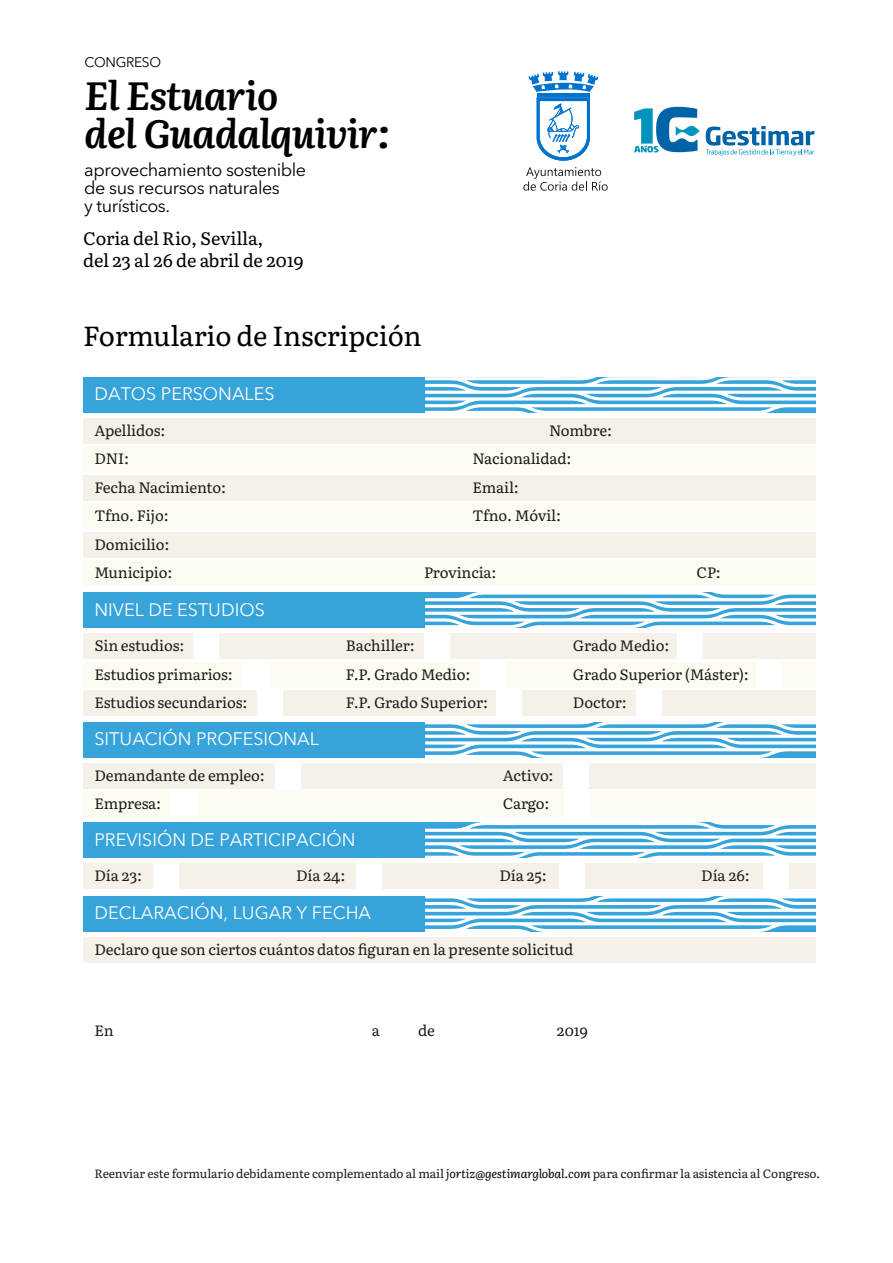
<style>
.page{position:relative;width:893px;height:1263px;background:#fff}
.page>*{position:absolute;margin:0;border:0;box-sizing:border-box;transform-origin:0 0}
.t1{font:italic 700 39.45px/37.8px "Literata";letter-spacing:-.01em;color:#000}
.t2{font:27.6px "Literata";letter-spacing:-.01em;color:#000}
.t3{font:18px "Avenir Next LT Pro";color:#fff}
.t4{font:18px/18px "Avenir Next LT Pro";letter-spacing:-.025em;color:#000}
.t5{font:18px/21.6px "Literata";letter-spacing:-.01em;color:#000}
.t6{font:15px/28.5px "Literata";letter-spacing:-.01em;color:#1d1d1b}
.t7{font:13.8px "Avenir Next LT Pro";letter-spacing:-.025em;color:#000}
.t8{font:12px "Literata";letter-spacing:-.01em;color:#1d1d1b}
.s1{font-style:italic;color:#000}
</style>
<div class="page">
<div style="left:83px;top:662px;width:733px;height:25px;background:#fcfbf2"></div>
<div style="left:83px;top:691px;width:733px;height:25px;background:#f5f1e9"></div>
<svg style="left:523px;top:167px;width:85px;height:24px"></svg>
<svg style="left:528px;top:71px;width:70px;height:90px"></svg>
<svg style="left:634px;top:107px;width:66px;height:45px"></svg>
<svg style="left:706px;top:126px;width:108px;height:30px"></svg>
<div style="left:83px;top:377px;width:733px;height:35px;background:#36a3db"></div>
<div style="left:83px;top:418px;width:733px;height:25px;background:#f5f1e9"></div>
<div style="left:83px;top:447px;width:733px;height:25px;background:#fcfbf2"></div>
<div style="left:83px;top:475px;width:733px;height:25px;background:#f5f1e9"></div>
<div style="left:83px;top:504px;width:733px;height:25px;background:#fcfbf2"></div>
<div style="left:83px;top:532px;width:733px;height:25px;background:#f5f1e9"></div>
<div style="left:83px;top:561px;width:733px;height:25px;background:#fcfbf2"></div>
<div style="left:83px;top:593px;width:733px;height:35px;background:#36a3db"></div>
<div style="left:83px;top:634px;width:733px;height:25px;background:#f5f1e9"></div>
<div style="left:83px;top:792px;width:733px;height:25px;background:#fcfbf2"></div>
<div style="left:83px;top:722px;width:733px;height:35px;background:#36a3db"></div>
<div style="left:83px;top:763px;width:733px;height:25px;background:#f5f1e9"></div>
<div style="left:83px;top:823px;width:733px;height:35px;background:#36a3db"></div>
<div style="left:83px;top:864px;width:733px;height:25px;background:#f5f1e9"></div>
<div style="left:83px;top:896px;width:733px;height:35px;background:#36a3db"></div>
<div style="left:83px;top:937px;width:733px;height:25px;background:#f5f1e9"></div>
<svg style="left:425px;top:377px;width:391px;height:36px"></svg>
<svg style="left:425px;top:722px;width:391px;height:36px"></svg>
<svg style="left:425px;top:896px;width:391px;height:36px"></svg>
<svg style="left:425px;top:592px;width:391px;height:36px"></svg>
<svg style="left:425px;top:822px;width:391px;height:36px"></svg>
<div style="left:194px;top:632px;width:25px;height:27px;background:#fff"></div>
<div style="left:425px;top:632px;width:25px;height:27px;background:#fff"></div>
<div style="left:677px;top:632px;width:25px;height:27px;background:#fff"></div>
<div style="left:243px;top:661px;width:25px;height:27px;background:#fff"></div>
<div style="left:480px;top:661px;width:25px;height:27px;background:#fff"></div>
<div style="left:757px;top:661px;width:25px;height:27px;background:#fff"></div>
<div style="left:257px;top:689px;width:25px;height:28px;background:#fff"></div>
<div style="left:497px;top:689px;width:25px;height:28px;background:#fff"></div>
<div style="left:636px;top:689px;width:25px;height:28px;background:#fff"></div>
<div style="left:275px;top:761px;width:25px;height:27px;background:#fff"></div>
<div style="left:563px;top:761px;width:25px;height:27px;background:#fff"></div>
<div style="left:172px;top:790px;width:25px;height:28px;background:#fff"></div>
<div style="left:564px;top:790px;width:26px;height:28px;background:#fff"></div>
<div style="left:154px;top:862px;width:25px;height:28px;background:#fff"></div>
<div style="left:357px;top:862px;width:25px;height:28px;background:#fff"></div>
<div style="left:560px;top:862px;width:25px;height:28px;background:#fff"></div>
<div style="left:763px;top:862px;width:25px;height:28px;background:#fff"></div>
<p class="t7" style="left:85px;top:54px;width:78px">CONGRESO</p>
<h1 class="t1" style="left:85px;top:75px;width:306px">El Estuario<br>del Guadalquivir:</h1>
<p class="t4" style="left:84px;top:161px;width:224px">aprovechamiento sostenible de sus recursos naturales<br>y turísticos.</p>
<p class="t5" style="left:83px;top:226px;width:222px">Coria del Rio, Sevilla,<br>del 23 al 26 de abril de 2019</p>
<h2 class="t2" style="left:83px;top:314px;width:340px">Formulario de Inscripción</h2>
<p class="t3" style="left:94px;top:383px;width:182px">DATOS PERSONALES</p>
<p class="t6" style="left:94px;top:415px;width:72px">Apellidos:</p>
<p class="t6" style="left:549px;top:415px;width:64px">Nombre:</p>
<p class="t6" style="left:94px;top:443px;width:36px">DNI:</p>
<p class="t6" style="left:472px;top:443px;width:100px">Nacionalidad:</p>
<p class="t6" style="left:94px;top:472px;width:133px">Fecha Nacimiento:</p>
<p class="t6" style="left:472px;top:472px;width:48px">Email:</p>
<p class="t6" style="left:94px;top:500px;width:76px">Tfno. Fijo:</p>
<p class="t6" style="left:472px;top:500px;width:90px">Tfno. Móvil:</p>
<p class="t6" style="left:94px;top:529px;width:79px">Domicilio:<br>Municipio:</p>
<p class="t6" style="left:424px;top:557px;width:74px">Provincia:</p>
<p class="t6" style="left:696px;top:557px;width:26px">CP:</p>
<p class="t3" style="left:94px;top:599px;width:172px">NIVEL DE ESTUDIOS</p>
<p class="t6" style="left:94px;top:630px;width:91px">Sin estudios:</p>
<p class="t6" style="left:346px;top:630px;width:70px">Bachiller:</p>
<p class="t6" style="left:573px;top:630px;width:98px">Grado Medio:</p>
<p class="t6" style="left:94px;top:659px;width:140px">Estudios primarios:</p>
<p class="t6" style="left:346px;top:659px;width:126px">F.P. Grado Medio:</p>
<p class="t6" style="left:573px;top:659px;width:177px">Grado Superior (Máster):</p>
<p class="t6" style="left:94px;top:688px;width:154px">Estudios secundarios:</p>
<p class="t6" style="left:346px;top:688px;width:144px">F.P. Grado Superior:</p>
<p class="t6" style="left:573px;top:688px;width:55px">Doctor:</p>
<p class="t3" style="left:94px;top:728px;width:226px">SITUACIÓN PROFESIONAL</p>
<p class="t6" style="left:94px;top:760px;width:172px">Demandante de empleo:</p>
<p class="t6" style="left:503px;top:760px;width:52px">Activo:</p>
<p class="t6" style="left:94px;top:789px;width:68px">Empresa:</p>
<p class="t6" style="left:503px;top:789px;width:48px">Cargo:</p>
<p class="t3" style="left:94px;top:829px;width:263px">PREVISIÓN DE PARTICIPACIÓN</p>
<p class="t6" style="left:94px;top:860px;width:49px">Día 23:</p>
<p class="t6" style="left:296px;top:860px;width:51px">Día 24:</p>
<p class="t6" style="left:499px;top:860px;width:49px">Día 25:</p>
<p class="t6" style="left:701px;top:860px;width:50px">Día 26:</p>
<p class="t3" style="left:94px;top:902px;width:278px">DECLARACIÓN, LUGAR Y FECHA</p>
<p class="t6" style="left:94px;top:934px;width:480px">Declaro que son ciertos cuántos datos figuran en la presente solicitud</p>
<p class="t6" style="left:94px;top:1016px;width:21px">En</p>
<p class="t6" style="left:372px;top:1016px;width:10px">a</p>
<p class="t6" style="left:418px;top:1016px;width:18px">de</p>
<p class="t6" style="left:557px;top:1016px;width:33px">2019</p>
<p class="t8" style="left:94px;top:1164px;width:727px">Reenviar este formulario debidamente complementado al mail <span class="s1">jortiz@gestimarglobal.com</span> para confirmar la asistencia al Congreso.</p>
</div>
